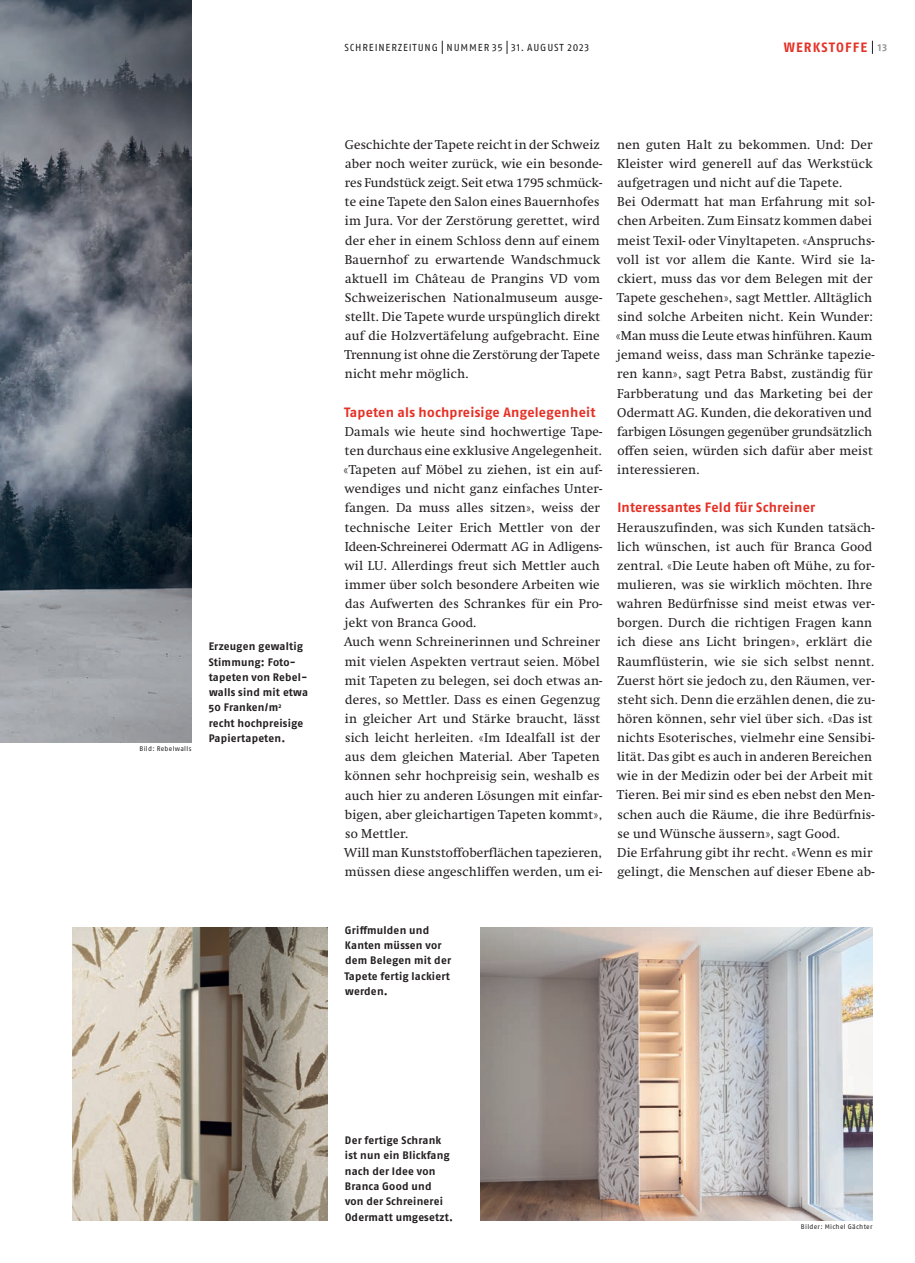
<style>
.page{position:relative;width:915px;height:1263px;background:#fff}
.page>*{position:absolute;margin:0;border:0;box-sizing:border-box;transform-origin:0 0}
.t1{font:700 13.5px "Fago OT";letter-spacing:.02em;color:#e53025}
.t2{font:700 13.5px "Fago OT";letter-spacing:.085em;color:#e53025}
.t3{font:12.75px/19.2px "Swift";letter-spacing:.02em;color:#231f20}
.t4{font:700 10.8px/15.3px "Fago OT";letter-spacing:.02em;color:#231f20}
.t5{font:10.2px "Fago OT";letter-spacing:.085em;color:#231f20}
.t6{font:6.75px "Fago OT";letter-spacing:.04em;color:#231f20}
.s1{font-size:10.2px;color:#939598}
</style>
<div class="page">
<img style="left:0;top:0;width:191px;height:742px">
<img style="left:480px;top:927px;width:392px;height:293px">
<img style="left:72px;top:927px;width:255px;height:293px">
<svg style="left:871px;top:41px;width:1px;height:13px"></svg>
<svg style="left:442px;top:41px;width:1px;height:13px"></svg>
<svg style="left:506px;top:41px;width:1px;height:13px"></svg>
<p class="t6" style="left:139px;top:744px;width:53px">Bild: Rebelwalls</p>
<p class="t4" style="left:208px;top:639px;width:101px">Erzeugen gewaltig<br>Stimmung: Foto&shy;tapeten von Rebel&shy;walls sind mit etwa<br>50 Franken/m<sup>2 </sup>recht hochpreisige<br>Papiertapeten.</p>
<p class="t5" style="left:344px;top:41px;width:196px">SCHREINERZEITUNG NUMMER 35 31. August</p>
<p class="t5" style="left:567px;top:41px;width:23px">2023</p>
<p class="t2" style="left:783px;top:39px;width:105px">Werkstoffe <span class="s1">13</span></p>
<p class="t3" style="left:344px;top:135px;width:259px">Geschichte der Tapete reicht in der Schweiz aber noch weiter zurück, wie ein besonde&shy;res Fundstück zeigt. Seit etwa 1795 schmück&shy;te eine Tapete den Salon eines Bauernhofes im Jura. Vor der Zerstörung gerettet, wird der eher in einem Schloss denn auf einem Bauernhof zu erwartende Wandschmuck aktuell im Château de Prangins VD vom Schweizerischen Nationalmuseum ausge&shy;stellt. Die Tapete wurde urspünglich direkt auf die Holzvertäfelung aufgebracht. Eine Trennung ist ohne die Zerstörung der Tapete nicht mehr möglich.</p>
<p class="t1" style="left:344px;top:404px;width:253px">Tapeten als hochpreisige Angelegenheit</p>
<p class="t3" style="left:343px;top:422px;width:260px">Damals wie heute sind hochwertige Tape&shy;ten durchaus eine exklusive Angelegenheit. «Tapeten auf Möbel zu ziehen, ist ein auf&shy;wendiges und nicht ganz einfaches Unter&shy;fangen. Da muss alles sitzen», weiss der technische Leiter Erich Mettler von der Ideen-Schreinerei Odermatt AG in Adligens&shy;wil LU. Allerdings freut sich Mettler auch immer über solch besondere Arbeiten wie das Aufwerten des Schrankes für ein Pro&shy;jekt von Branca Good.<br>Auch wenn Schreinerinnen und Schreiner mit vielen Aspekten vertraut seien. Möbel mit Tapeten zu belegen, sei doch etwas an&shy;deres, so Mettler. Dass es einen Gegenzug in gleicher Art und Stärke braucht, lässt sich leicht herleiten. «Im Idealfall ist der aus dem gleichen Material. Aber Tapeten können sehr hochpreisig sein, weshalb es auch hier zu anderen Lösungen mit einfar&shy;bigen, aber gleichartigen Tapeten kommt», so Mettler.<br>Will man Kunststoffoberflächen tapezieren, müssen diese angeschliffen werden, um ei-</p>
<p class="t3" style="left:615px;top:135px;width:260px">nen guten Halt zu bekommen. Und: Der Kleister wird generell auf das Werkstück aufgetragen und nicht auf die Tapete.<br>Bei Odermatt hat man Erfahrung mit sol&shy;chen Arbeiten. Zum Einsatz kommen dabei meist Texil- oder Vinyltapeten. «Anspruchs&shy;voll ist vor allem die Kante. Wird sie la&shy;ckiert, muss das vor dem Belegen mit der Tapete geschehen», sagt Mettler. Alltäglich sind solche Arbeiten nicht. Kein Wunder: «Man muss die Leute etwas hinführen. Kaum jemand weiss, dass man Schränke tapezie&shy;ren kann», sagt Petra Babst, zuständig für Farbberatung und das Marketing bei der Odermatt AG. Kunden, die dekorativen und farbigen Lösungen gegenüber grundsätzlich offen seien, würden sich dafür aber meist interessieren.</p>
<p class="t1" style="left:617px;top:500px;width:199px">Interessantes Feld für Schreiner</p>
<p class="t3" style="left:616px;top:518px;width:259px">Herauszufinden, was sich Kunden tatsäch&shy;lich wünschen, ist auch für Branca Good zentral. «Die Leute haben oft Mühe, zu for&shy;mulieren, was sie wirklich möchten. Ihre wahren Bedürfnisse sind meist etwas ver&shy;borgen. Durch die richtigen Fragen kann ich diese ans Licht bringen», erklärt die Raumflüsterin, wie sie sich selbst nennt.<br>Zuerst hört sie jedoch zu, den Räumen, ver&shy;steht sich. Denn die erzählen denen, die zu&shy;hören können, sehr viel über sich. «Das ist nichts Esoterisches, vielmehr eine Sensibi&shy;lität. Das gibt es auch in anderen Bereichen wie in der Medizin oder bei der Arbeit mit Tieren. Bei mir sind es eben nebst den Men&shy;schen auch die Räume, die ihre Bedürfnis&shy;se und Wünsche äussern», sagt Good.<br>Die Erfahrung gibt ihr recht. «Wenn es mir gelingt, die Menschen auf dieser Ebene ab-</p>
<p class="t4" style="left:344px;top:922px;width:108px">Griffmulden und<br>Kanten müssen vor dem Belegen mit der<br>Tapete fertig lackiert werden.</p>
<p class="t4" style="left:345px;top:1132px;width:110px">Der fertige Schrank ist nun ein Blickfang nach der Idee von<br>Branca Good und<br>von der Schreinerei<br>Odermatt umgesetzt.</p>
<p class="t6" style="left:800px;top:1222px;width:73px">Bilder: Michel Gächter</p>
</div>
